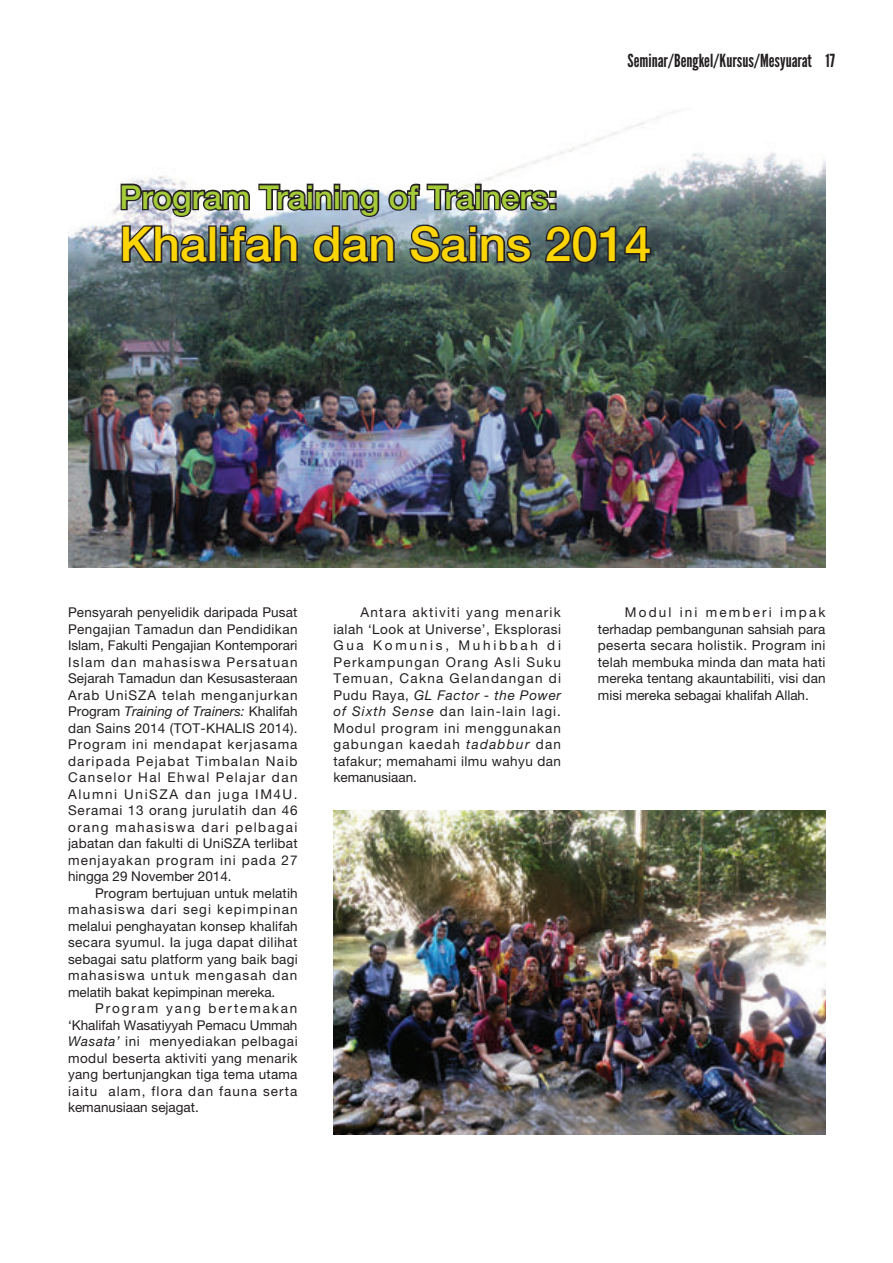
<style>
.page{position:relative;width:893px;height:1263px;background:#fff}
.page>*{position:absolute;margin:0;border:0;box-sizing:border-box;transform-origin:0 0}
.t1{font:500 48px "Helvetica Neue LT Pro";color:#fcd507}
.t2{font:500 33px "Helvetica Neue LT Pro";color:#a5cb39}
.t3{font:18px "League Gothic";color:#231f20}
.t4{font:13.5px/16.5px "Helvetica Neue LT Pro";letter-spacing:.005em;color:#231f20;text-align:justify}
.s1{font-style:italic}
</style>
<div class="page">
<img style="left:68px;top:111px;width:757px;height:456px">
<img style="left:333px;top:810px;width:492px;height:324px">
<svg style="left:119px;top:182px;width:534px;height:83px;background:#747d80"></svg>
<h3 class="t3" style="left:627px;top:50px;width:209px">Seminar/Bengkel/Kursus/Mesyuarat 17</h3>
<h2 class="t2" style="left:120px;top:177px;width:439px">Program Training of Trainers:</h2>
<h1 class="t1" style="left:120px;top:215px;width:533px">Khalifah dan Sains 2014</h1>
<p class="t4" style="left:68px;top:604px;width:231px">Pensyarah penyelidik daripada Pusat Pengajian Tamadun dan Pendidikan Islam, Fakulti Pengajian Kontemporari Islam dan mahasiswa Persatuan Sejarah Tamadun dan Kesusasteraan Arab UniSZA telah menganjurkan Program <span class="s1">Training of Trainers:</span> Khalifah dan Sains 2014 (TOT-KHALIS 2014).<br>Program ini mendapat kerjasama daripada Pejabat Timbalan Naib Canselor Hal Ehwal Pelajar dan Alumni UniSZA dan juga IM4U.<br>Seramai 13 orang jurulatih dan 46 orang mahasiswa dari pelbagai jabatan dan fakulti di UniSZA terlibat menjayakan program ini pada 27 hingga 29 November 2014.</p>
<p class="t4" style="left:68px;top:884px;width:231px;text-indent:27px">Program bertujuan untuk melatih mahasiswa dari segi kepimpinan melalui penghayatan konsep khalifah secara syumul. Ia juga dapat dilihat sebagai satu platform yang baik bagi mahasiswa untuk mengasah dan melatih bakat kepimpinan mereka.</p>
<p class="t4" style="left:68px;top:1000px;width:231px;text-indent:27px">Program yang bertemakan ‘Khalifah Wasatiyyah Pemacu Ummah <span class="s1">Wasata’</span> ini menyediakan pelbagai modul beserta aktiviti yang menarik yang bertunjangkan tiga tema utama iaitu alam, flora dan fauna serta kemanusiaan sejagat.</p>
<p class="t4" style="left:333px;top:604px;width:229px;text-indent:27px">Antara aktiviti yang menarik ialah ‘Look at Universe’, Eksplorasi Gua Komunis, Muhibbah di Perkampungan Orang Asli Suku Temuan, Cakna Gelandangan di Pudu Raya, <span class="s1">GL Factor - the Power of Sixth Sense</span> dan lain-lain lagi.<br>Modul program ini menggunakan gabungan kaedah <span class="s1">tadabbur</span> dan tafakur; memahami ilmu wahyu dan kemanusiaan.</p>
<p class="t4" style="left:598px;top:604px;width:229px;text-indent:27px">Modul ini memberi impak terhadap pembangunan sahsiah para peserta secara holistik. Program ini telah membuka minda dan mata hati mereka tentang akauntabiliti, visi dan misi mereka sebagai khalifah Allah.</p>
</div>
